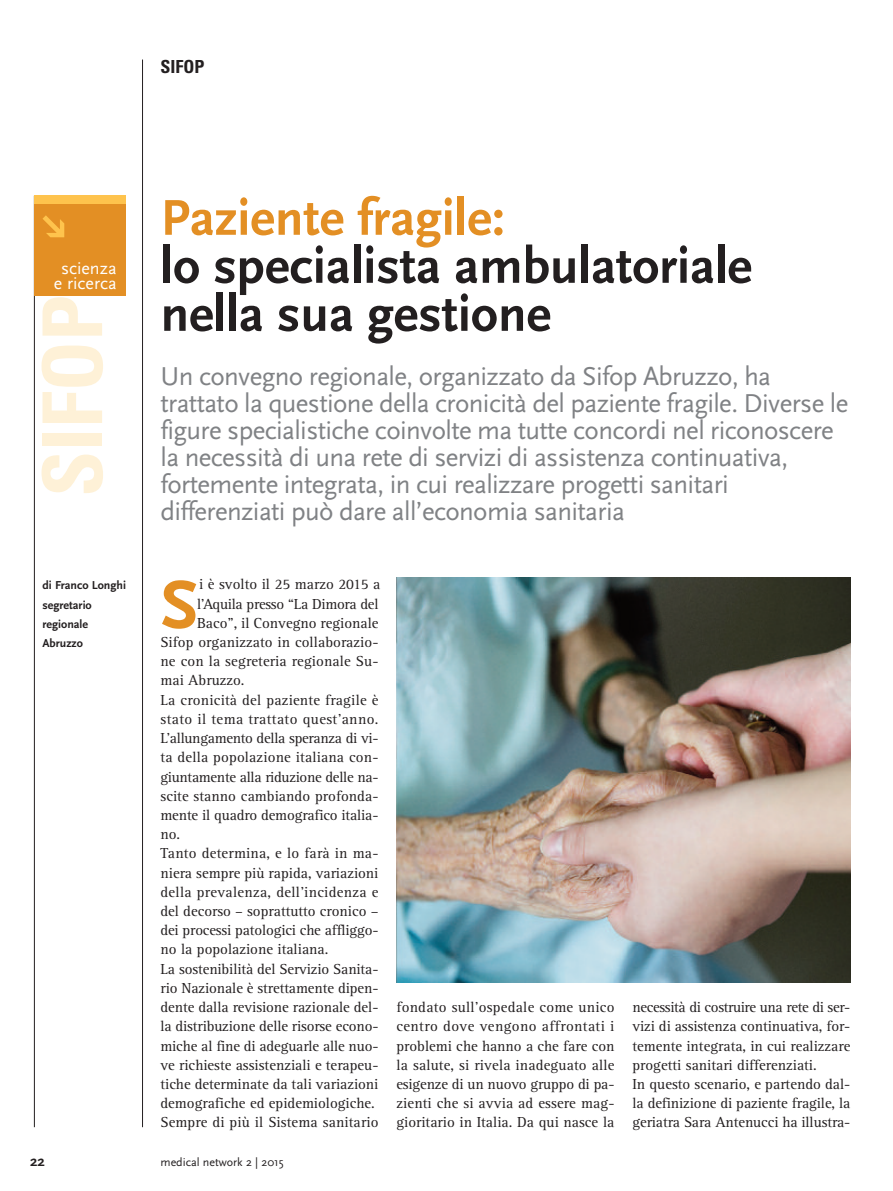
<style>
.page{position:relative;width:893px;height:1191px;background:#fff}
.page>*{position:absolute;margin:0;border:0;box-sizing:border-box;transform-origin:0 0}
.t1{font:700 condensed 82.5px "Univers";color:#fef1d7}
.t2{font:700 70.8px "Scala Sans";color:#e38f24}
.t3{font:700 52.5px/48px "Scala Sans";color:#231f20}
.t4{font:700 52.5px "Scala Sans";color:#e38f24}
.t5{font:27px/27px "Scala Sans";letter-spacing:-.025em;color:#808285}
.t6{font:18px/15px "Scala Sans";color:#fff;text-align:center}
.t7{font:700 condensed 18px "Univers";color:#231f20}
.t8{font:15px/19.2px "Rotis Serif";color:#231f20;text-align:justify}
.t9{font:15px "Rotis Serif";letter-spacing:-.02em;color:#231f20}
.t10{font:15px "Rotis Serif";letter-spacing:.02em;color:#231f20}
.t11{font:15px "Rotis Serif";letter-spacing:.025em;color:#231f20}
.t12{font:700 15px "Scala Sans";color:#231f20}
.t13{font:700 12px/19.2px "Scala Sans";color:#231f20}
.t14{font:12px "Scala Sans";color:#231f20}
</style>
<div class="page">
<hr style="left:34px;top:196px;width:1px;height:931px;background:#231f20">
<div style="left:34px;top:196px;width:91px;height:9px;background:#fec34d"></div>
<div style="left:34px;top:205px;width:91px;height:91px;background:#e38f24"></div>
<hr style="left:142px;top:60px;width:1px;height:1067px;background:#231f20">
<svg style="left:43px;top:215px;width:21px;height:22px"></svg>
<img style="left:396px;top:578px;width:454px;height:404px">
<p class="t7" style="left:160px;top:60px;width:45px">SIFOP</p>
<p class="t6" style="left:54px;top:260px;width:64px">scienza e ricerca</p>
<h1 class="t1" style="left:43px;top:497px;width:203px;rotate:-90deg">SIFOP</h1>
<p class="t13" style="left:43px;top:575px;width:85px">di Franco Longhi segretario regionale<br>Abruzzo</p>
<h3 class="t4" style="left:161px;top:186px;width:346px">Paziente fragile:</h3>
<h3 class="t3" style="left:161px;top:241px;width:593px">lo specialista ambulatoriale nella sua gestione</h3>
<p class="t5" style="left:161px;top:362px;width:689px">Un convegno regionale, organizzato da Sifop Abruzzo, ha trattato la questione della cronicità del paziente fragile. Diverse le figure specialistiche coinvolte ma tutte concordi nel riconoscere la necessità di una rete di servizi di assistenza continuativa, fortemente integrata, in cui realizzare progetti sanitari differenziati può dare all’economia sanitaria</p>
<h2 class="t2" style="left:161px;top:562px;width:39px">S</h2>
<p class="t8" style="left:199px;top:576px;width:183px">i è svolto il 25 marzo 2015 a</p>
<p class="t9" style="left:197px;top:598px;width:183px">l’Aquila presso “La Dimora del</p>
<p class="t8" style="left:197px;top:615px;width:183px">Baco”, il Convegno regionale</p>
<p class="t8" style="left:161px;top:634px;width:219px">Sifop organizzato in collaborazio-</p>
<p class="t8" style="left:161px;top:653px;width:219px">ne con la segreteria regionale Su-</p>
<p class="t8" style="left:161px;top:672px;width:85px">mai Abruzzo.</p>
<p class="t8" style="left:161px;top:691px;width:219px">La cronicità del paziente fragile è</p>
<p class="t11" style="left:161px;top:714px;width:219px">stato il tema trattato quest’anno.</p>
<p class="t9" style="left:161px;top:733px;width:219px">L’allungamento della speranza di vi-</p>
<p class="t8" style="left:161px;top:749px;width:219px">ta della popolazione italiana con-</p>
<p class="t9" style="left:161px;top:771px;width:219px">giuntamente alla riduzione delle na-</p>
<p class="t8" style="left:161px;top:787px;width:219px">scite stanno cambiando profonda-</p>
<p class="t8" style="left:161px;top:807px;width:219px">mente il quadro demografico italia-</p>
<p class="t8" style="left:161px;top:826px;width:21px">no.</p>
<p class="t8" style="left:161px;top:845px;width:219px">Tanto determina, e lo farà in ma-</p>
<p class="t8" style="left:161px;top:864px;width:219px">niera sempre più rapida, variazioni</p>
<p class="t10" style="left:160px;top:887px;width:219px">della prevalenza, dell’incidenza e</p>
<p class="t8" style="left:161px;top:903px;width:219px">del decorso – soprattutto cronico –</p>
<p class="t8" style="left:160px;top:922px;width:219px">dei processi patologici che affliggo-</p>
<p class="t8" style="left:160px;top:941px;width:169px">no la popolazione italiana.</p>
<p class="t8" style="left:160px;top:960px;width:219px">La sostenibilità del Servizio Sanita-</p>
<p class="t8" style="left:160px;top:980px;width:219px">rio Nazionale è strettamente dipen-</p>
<p class="t8" style="left:160px;top:999px;width:219px">dente dalla revisione razionale del-</p>
<p class="t8" style="left:160px;top:1018px;width:219px">la distribuzione delle risorse econo-</p>
<p class="t8" style="left:160px;top:1037px;width:219px">miche al fine di adeguarle alle nuo-</p>
<p class="t8" style="left:160px;top:1056px;width:219px">ve richieste assistenziali e terapeu-</p>
<p class="t8" style="left:160px;top:1076px;width:219px">tiche determinate da tali variazioni</p>
<p class="t8" style="left:160px;top:1095px;width:216px">demografiche ed epidemiologiche.</p>
<p class="t8" style="left:160px;top:1114px;width:219px">Sempre di più il Sistema sanitario</p>
<p class="t8" style="left:396px;top:999px;width:219px">fondato sull’ospedale come unico centro dove vengono affrontati i problemi che hanno a che fare con la salute, si rivela inadeguato alle esigenze di un nuovo gruppo di pa&shy;zienti che si avvia ad essere mag&shy;gioritario in Italia. Da qui nasce la</p>
<p class="t8" style="left:632px;top:999px;width:219px;text-align:left">necessità di costruire una rete di ser&shy;vizi di assistenza continuativa, for&shy;temente integrata, in cui realizzare progetti sanitari differenziati.<br>In questo scenario, e partendo dal&shy;la definizione di paziente fragile, la geriatra Sara Antenucci ha illustra-</p>
<p class="t12" style="left:30px;top:1151px;width:16px">22</p>
<p class="t14" style="left:161px;top:1154px;width:125px">medical network 2 | 2015</p>
</div>
